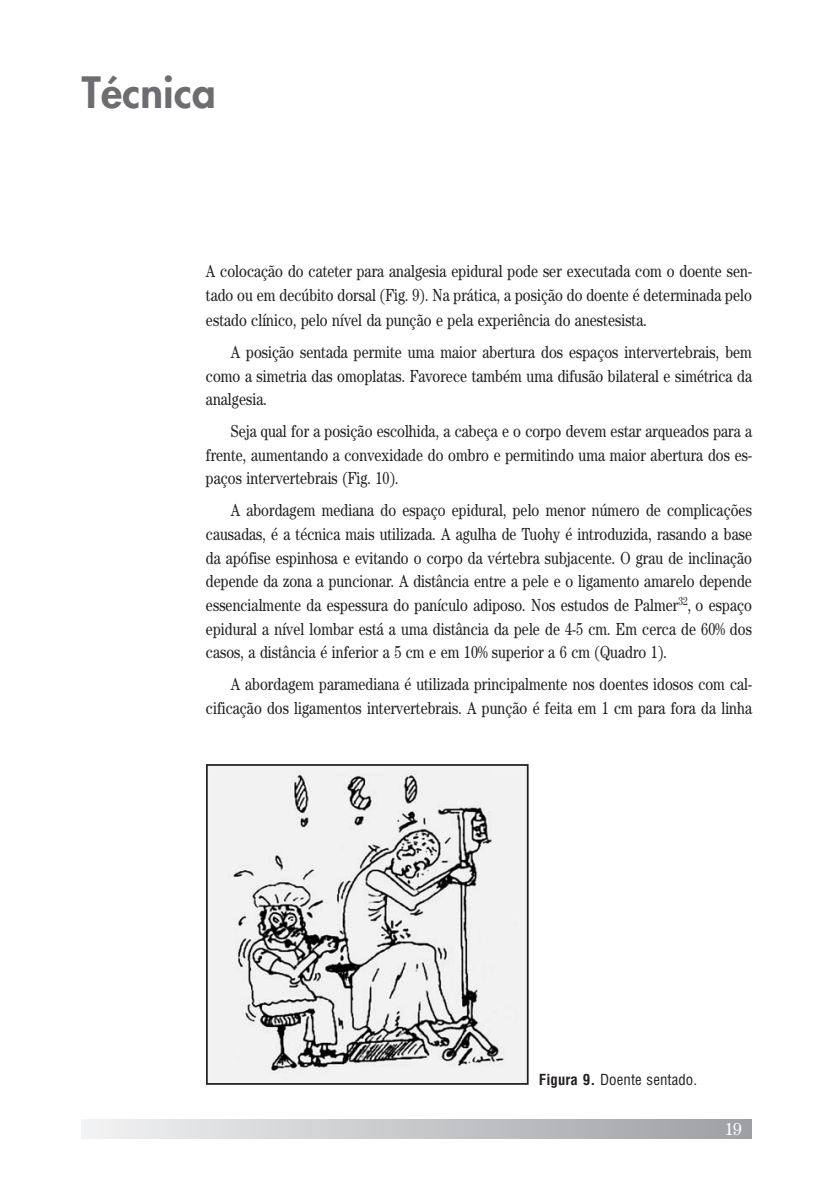
<style>
.page{position:relative;width:819px;height:1191px;background:#fff}
.page>*{position:absolute;margin:0;border:0;box-sizing:border-box;transform-origin:0 0}
.t1{font:800 42px "Futura";letter-spacing:.005em;color:#6c6d70}
.t2{font:17.5px/23.8px "Century";letter-spacing:.005em;color:#231f20;text-align:justify;scale:.8 1}
.t3{font:17.5px "Century";color:#fff}
.t4{font:condensed 14.88px "Helvetica";letter-spacing:.005em;color:#231f20}
.s1{font-weight:700}
</style>
<div class="page">
<div style="left:82px;top:1119px;width:670px;height:19px;background:linear-gradient(to right,#f1f2f3,#9e9fa3)"></div>
<img style="left:209px;top:767px;width:316px;height:314px">
<div style="left:206px;top:764px;width:322px;height:320px;border:2px solid #231f20"></div>
<h1 class="t1" style="left:82px;top:64px;width:135px">Técnica</h1>
<p class="t2" style="left:206px;top:259px;width:684px;line-height:24.5px">A colocação do cateter para analgesia epidural pode ser executada com o doente sen&shy;tado ou em decúbito dorsal (Fig. 9). Na prática, a posição do doente é determinada pelo estado clínico, pelo nível da punção e pela experiência do anestesista.</p>
<p class="t2" style="left:206px;top:340px;width:684px;text-indent:25px">A posição sentada permite uma maior abertura dos espaços intervertebrais, bem como a simetria das omoplatas. Favorece também uma difusão bilateral e simétrica da analgesia.</p>
<p class="t2" style="left:206px;top:419px;width:684px;text-indent:25px">Seja qual for a posição escolhida, a cabeça e o corpo devem estar arqueados para a frente, aumentando a convexidade do ombro e permitindo uma maior abertura dos es&shy;paços intervertebrais (Fig. 10).</p>
<p class="t2" style="left:206px;top:498px;width:684px;text-indent:25px">A abordagem mediana do espaço epidural, pelo menor número de complicações causadas, é a técnica mais utilizada. A agulha de Tuohy é introduzida, rasando a base da apófise espinhosa e evitando o corpo da vértebra subjacente. O grau de inclinação depende da zona a puncionar. A distância entre a pele e o ligamento amarelo depende essencialmente da espessura do panículo adiposo. Nos estudos de Palmer<sup>32</sup>, o espaço epidural a nível lombar está a uma distância da pele de 4-5 cm. Em cerca de 60% dos casos, a distância é inferior a 5 cm e em 10% superior a 6 cm (Quadro 1).</p>
<p class="t2" style="left:206px;top:672px;width:684px;text-align:right">A abordagem paramediana é utilizada principalmente nos doentes idosos com cal&shy;cificação dos ligamentos intervertebrais. A punção é feita em 1 cm para fora da linha</p>
<p class="t4" style="left:539px;top:1070px;width:160px"><span class="s1">Figura 9.</span> Doente sentado.</p>
<p class="t3" style="left:724px;top:1118px;width:19px">19</p>
</div>
